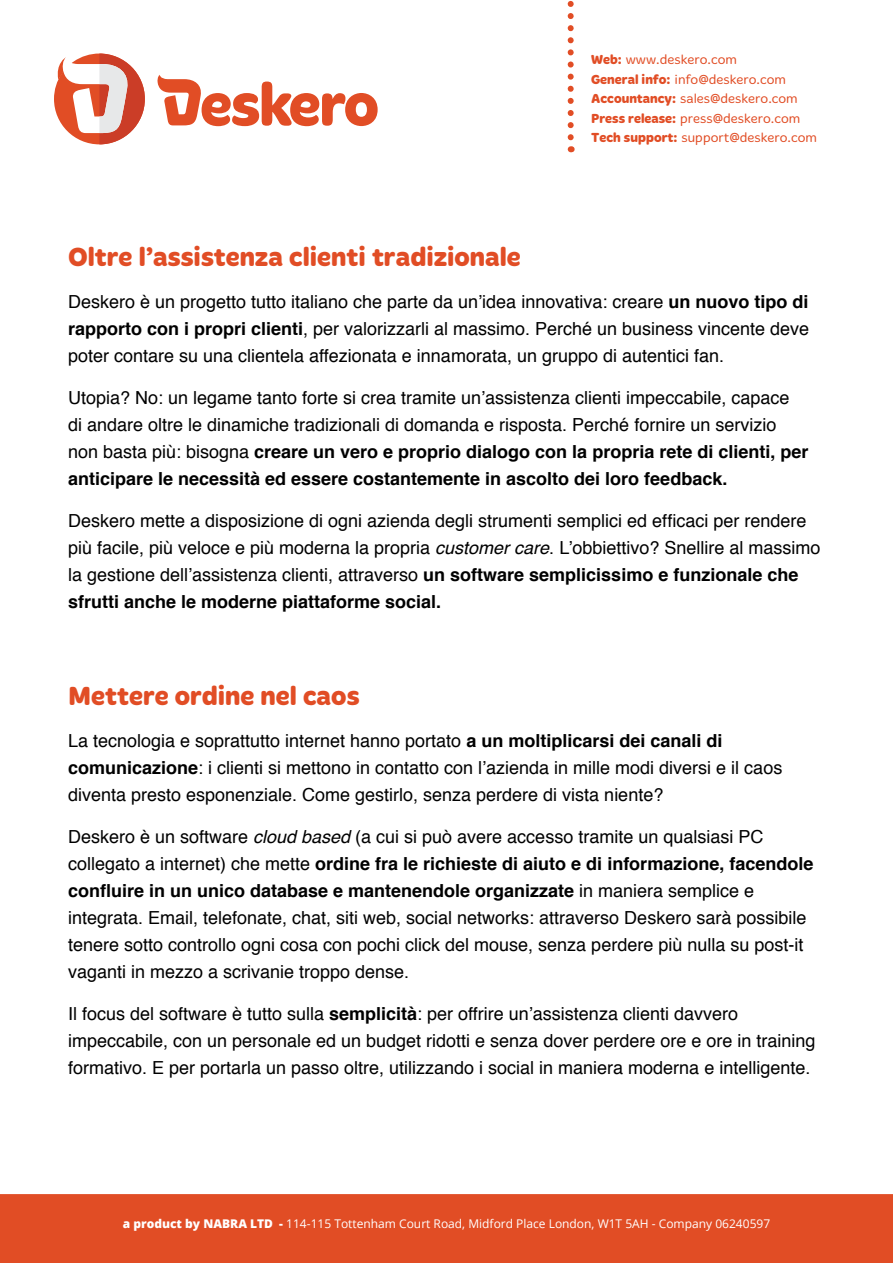
<style>
.page{position:relative;width:893px;height:1263px;background:#fff}
.page>*{position:absolute;margin:0;border:0;box-sizing:border-box;transform-origin:0 0}
.t1{font:700 27px "Merge";color:#e14d25}
.t2{font:18px/27px "Helvetica";color:#000}
.t3{font:300 13.5px/19.5px "Merge";color:#e14d25}
.t4{font:12px "Open Sans";color:#fff}
.s1{font-weight:700}
.s2{font-style:italic}
.s3{font-weight:800}
</style>
<div class="page">
<svg style="left:157px;top:75px;width:221px;height:51px"></svg>
<svg style="left:54px;top:54px;width:91px;height:90px"></svg>
<div style="left:0;top:1194px;width:893px;height:69px;background:#e14d25"></div>
<svg style="left:568px;top:0;width:6px;height:137px"></svg>
<p class="t3" style="left:591px;top:50px;width:227px"><span class="s1">Web:</span> www.deskero.com<br><span class="s1">General info:</span> info@deskero.com<br><span class="s1">Accountancy:</span> sales@deskero.com<br><span class="s1">Press release:</span> press@deskero.com<br><span class="s1">Tech support:</span> support@deskero.com</p>
<h1 class="t1" style="left:68px;top:241px;width:454px">Oltre l’assistenza clienti tradizionale</h1>
<p class="t2" style="left:68px;top:288px;width:743px;text-align:justify">Deskero è un progetto tutto italiano che parte da un’idea innovativa: creare <span class="s1">un nuovo tipo di rapporto con i propri clienti</span>, per valorizzarli al massimo. Perché un business vincente deve poter contare su una clientela affezionata e innamorata, un gruppo di autentici fan.</p>
<p class="t2" style="left:68px;top:384px;width:742px">Utopia? No: un legame tanto forte si crea tramite un’assistenza clienti impeccabile, capace<br>di andare oltre le dinamiche tradizionali di domanda e risposta. Perché fornire un servizio non basta più: bisogna <span class="s1">creare un vero e proprio dialogo con la propria rete di clienti, per anticipare le necessità ed essere costantemente in ascolto dei loro feedback.</span></p>
<p class="t2" style="left:68px;top:507px;width:754px">Deskero mette a disposizione di ogni azienda degli strumenti semplici ed efficaci per rendere più facile, più veloce e più moderna la propria <span class="s2">customer care</span>. L’obbiettivo? Snellire al massimo la gestione dell’assistenza clienti, attraverso <span class="s1">un software semplicissimo e funzionale che sfrutti anche le moderne piattaforme social.</span></p>
<h1 class="t1" style="left:68px;top:680px;width:293px">Mettere ordine nel caos</h1>
<p class="t2" style="left:68px;top:728px;width:716px">La tecnologia e soprattutto internet hanno portato <span class="s1">a un moltiplicarsi dei canali di comunicazione</span>: i clienti si mettono in contatto con l’azienda in mille modi diversi e il caos diventa presto esponenziale. Come gestirlo, senza perdere di vista niente?</p>
<p class="t2" style="left:68px;top:824px;width:747px">Deskero è un software <span class="s2">cloud based</span> (a cui si può avere accesso tramite un qualsiasi PC collegato a internet) che mette <span class="s1">ordine fra le richieste di aiuto e di informazione, facendole confluire in un unico database e mantenendole organizzate</span> in maniera semplice e integrata. Email, telefonate, chat, siti web, social networks: attraverso Deskero sarà possibile tenere sotto controllo ogni cosa con pochi click del mouse, senza perdere più nulla su post-it vaganti in mezzo a scrivanie troppo dense.</p>
<p class="t2" style="left:68px;top:1001px;width:749px">Il focus del software è tutto sulla <span class="s1">semplicità</span>: per offrire un’assistenza clienti davvero impeccabile, con un personale ed un budget ridotti e senza dover perdere ore e ore in training formativo. E per portarla un passo oltre, utilizzando i social in maniera moderna e intelligente.</p>
<p class="t4" style="left:123px;top:1215px;width:649px"><span class="s3">a product by NABRA LTD -</span> 114-115 Tottenham Court Road, Midford Place London, W1T 5AH - Company 06240597</p>
</div>
